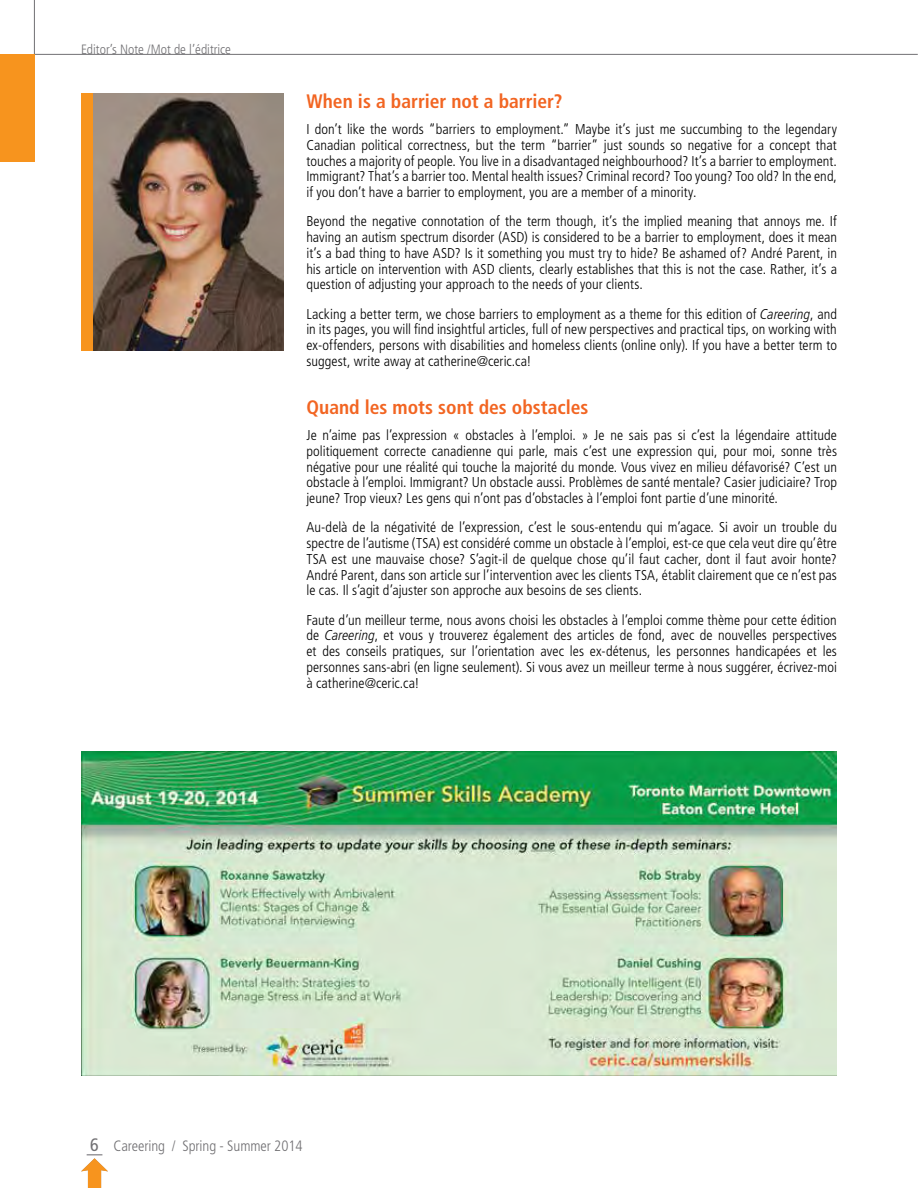
<style>
.page{position:relative;width:918px;height:1188px;background:#fff}
.page>*{position:absolute;margin:0;border:0;box-sizing:border-box;transform-origin:0 0}
.t1{font:700 condensed 19.5px "Frutiger LT Std";color:#f26522}
.t2{font:300 condensed 15px "Frutiger LT Std";letter-spacing:-.005em;color:#717073}
.t3{font:300 condensed 14.25px/15.8px "Frutiger LT Std";letter-spacing:.005em;color:#000;text-align:justify}
.t4{font:300 condensed 13.5px "Frutiger LT Std";color:#717073}
.s1{font-family:"Frutiger LT Pro";font-style:italic}
.s2{font-weight:400;font-size:18px}
</style>
<div class="page">
<hr style="left:34px;top:54px;width:884px;height:1px;background:#717073">
<hr style="left:34px;top:0;width:1px;height:55px;background:#717073">
<svg style="left:81px;top:1154px;width:27px;height:34px"></svg>
<div style="left:0;top:54px;width:34px;height:108px;background:#f7941e"></div>
<img style="left:93px;top:94px;width:191px;height:257px">
<div style="left:81px;top:94px;width:12px;height:257px;background:#f7941e"></div>
<img style="left:81px;top:751px;width:756px;height:324px">
<p class="t4" style="left:81px;top:42px;width:152px">Editor’s Note /Mot de l’éditrice</p>
<h1 class="t1" style="left:306px;top:90px;width:258px">When is a barrier not a barrier?</h1>
<p class="t3" style="left:306px;top:122px;width:532px">I don’t like the words “barriers to employment.” Maybe it’s just me succumbing to the legendary Canadian political correctness, but the term “barrier” just sounds so negative for a concept that touches a majority of people. You live in a disadvantaged neighbourhood? It’s a barrier to employment.<br>Immigrant? That’s a barrier too. Mental health issues? Criminal record? Too young? Too old? In the end, if you don’t have a barrier to employment, you are a member of a minority.</p>
<p class="t3" style="left:306px;top:214px;width:532px">Beyond the negative connotation of the term though, it’s the implied meaning that annoys me. If having an autism spectrum disorder (ASD) is considered to be a barrier to employment, does it mean it’s a bad thing to have ASD? Is it something you must try to hide? Be ashamed of? André Parent, in his article on intervention with ASD clients, clearly establishes that this is not the case. Rather, it’s a question of adjusting your approach to the needs of your clients.</p>
<p class="t3" style="left:306px;top:306px;width:532px">Lacking a better term, we chose barriers to employment as a theme for this edition of <span class="s1">Careering</span>, and in its pages, you will find insightful articles, full of new perspectives and practical tips, on working with ex-offenders, persons with disabilities and homeless clients (online only). If you have a better term to suggest, write away at catherine@ceric.ca!</p>
<h1 class="t1" style="left:306px;top:396px;width:284px">Quand les mots sont des obstacles</h1>
<p class="t3" style="left:306px;top:428px;width:532px">Je n’aime pas l’expression « obstacles à l’emploi. » Je ne sais pas si c’est la légendaire attitude politiquement correcte canadienne qui parle, mais c’est une expression qui, pour moi, sonne très négative pour une réalité qui touche la majorité du monde. Vous vivez en milieu défavorisé? C’est un obstacle à l’emploi. Immigrant? Un obstacle aussi. Problèmes de santé mentale? Casier judiciaire? Trop jeune? Trop vieux? Les gens qui n’ont pas d’obstacles à l’emploi font partie d’une minorité.</p>
<p class="t3" style="left:306px;top:520px;width:532px">Au-delà de la négativité de l’expression, c’est le sous-entendu qui m’agace. Si avoir un trouble du spectre de l’autisme (TSA) est considéré comme un obstacle à l’emploi, est-ce que cela veut dire qu’être TSA est une mauvaise chose? S’agit-il de quelque chose qu’il faut cacher, dont il faut avoir honte?<br>André Parent, dans son article sur l’intervention avec les clients TSA, établit clairement que ce n’est pas le cas. Il s’agit d’ajuster son approche aux besoins de ses clients.</p>
<p class="t3" style="left:306px;top:612px;width:532px">Faute d’un meilleur terme, nous avons choisi les obstacles à l’emploi comme thème pour cette édition de <span class="s1">Careering</span>, et vous y trouverez également des articles de fond, avec de nouvelles perspectives et des conseils pratiques, sur l’orientation avec les ex-détenus, les personnes handicapées et les personnes sans-abri (en ligne seulement). Si vous avez un meilleur terme à nous suggérer, écrivez-moi à catherine@ceric.ca!</p>
<p class="t2" style="left:90px;top:1137px;width:214px"><span class="s2">6</span> Careering / Spring - Summer 2014</p>
</div>
